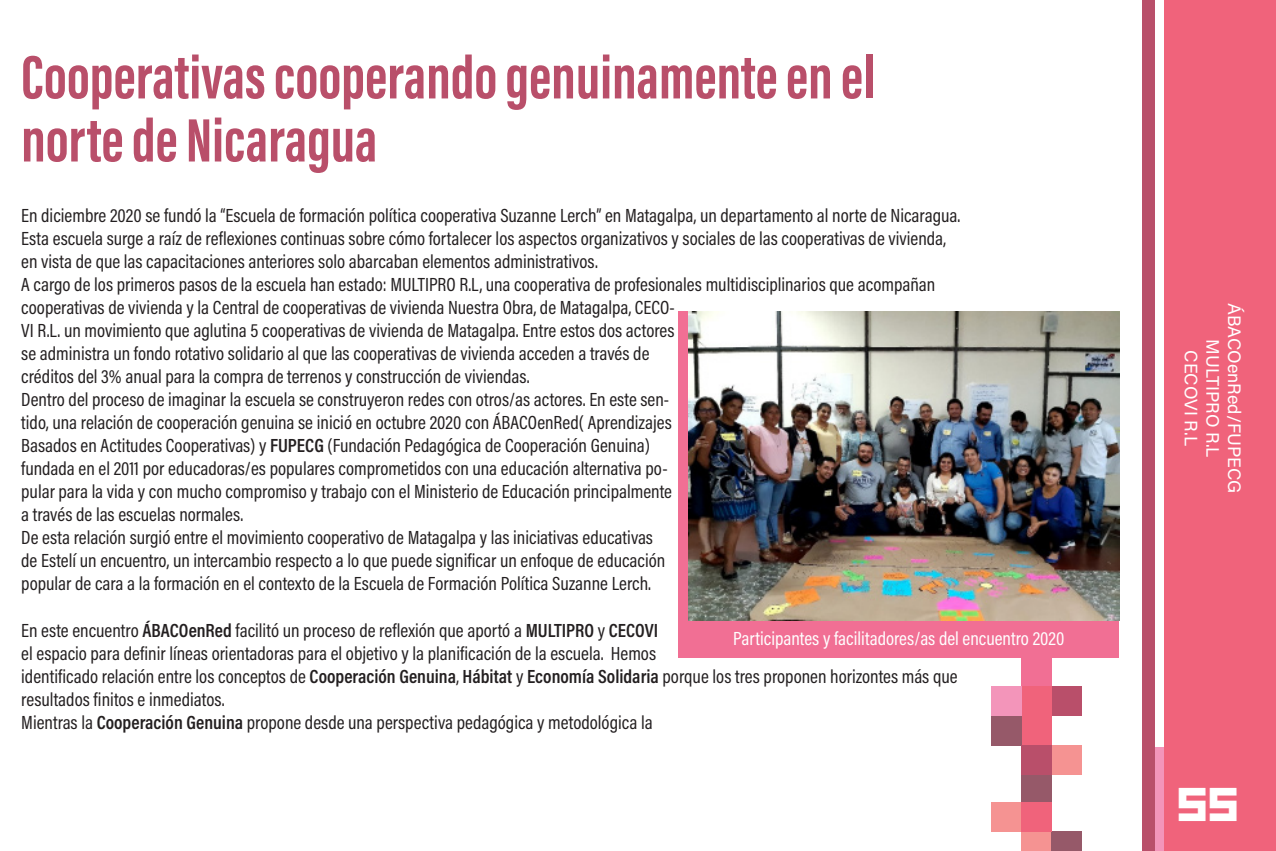
<style>
.page{position:relative;width:1276px;height:851px;background:#fff}
.page>*{position:absolute;margin:0;border:0;box-sizing:border-box;transform-origin:0 0}
.Titulo{font:700 63px/63px "Acumin Pro Extra Cond";color:#b94f6a}
.t1{font:45px "Kremlin";color:#fff}
.Cuerpo{font:19.2px/23.1px "Acumin Pro Cond";color:#231f20}
.Cuerpo-2{font:19.2px "Acumin Pro Cond";color:#fff}
.Autor{font:18px "Acumin Pro";color:#fff}
.s1{font-weight:600}
</style>
<div class="page">
<div style="left:1142px;top:747px;width:13px;height:103px;background:#b94f6a"></div>
<div style="left:1155px;top:747px;width:10px;height:103px;background:#f395ba"></div>
<div style="left:1164px;top:0;width:112px;height:850px;background:#f0637b"></div>
<div style="left:1142px;top:0;width:13px;height:747px;background:#b94f6a"></div>
<div style="left:1021px;top:716px;width:30px;height:29px;background:#f0637b"></div>
<div style="left:991px;top:716px;width:30px;height:29px;background:#965969"></div>
<div style="left:1051px;top:686px;width:30px;height:30px;background:#b94f6a"></div>
<div style="left:1021px;top:686px;width:30px;height:30px;background:#f0637b"></div>
<div style="left:1021px;top:656px;width:30px;height:30px;background:#f16f94"></div>
<div style="left:991px;top:686px;width:30px;height:30px;background:#f395ba"></div>
<div style="left:1021px;top:775px;width:30px;height:26px;background:#965969"></div>
<div style="left:1051px;top:745px;width:30px;height:30px;background:#f59392"></div>
<div style="left:1021px;top:745px;width:30px;height:30px;background:#b94f6a"></div>
<div style="left:1021px;top:830px;width:30px;height:20px;background:#f59392"></div>
<div style="left:1051px;top:830px;width:30px;height:20px;background:#965969"></div>
<div style="left:991px;top:801px;width:30px;height:30px;background:#f59392"></div>
<div style="left:1021px;top:801px;width:30px;height:30px;background:#f0637b"></div>
<div style="left:678px;top:311px;width:441px;height:346px;background:#f16f94"></div>
<img style="left:688px;top:311px;width:431px;height:309px">
<p class="Titulo" style="left:21px;top:45px;width:855px">Cooperativas cooperando genuinamente en el norte de Nicaragua</p>
<p class="Cuerpo" style="left:21px;top:203px;width:940px">En diciembre 2020 se fundó la “Escuela de formación política cooperativa Suzanne Lerch” en Matagalpa, un departamento al norte de Nicaragua.<br>Esta escuela surge a raíz de reflexiones continuas sobre cómo fortalecer los aspectos organizativos y sociales de las cooperativas de vivienda, en vista de que las capacitaciones anteriores solo abarcaban elementos administrativos.</p>
<p class="Cuerpo" style="left:21px;top:272px;width:915px">A cargo de los primeros pasos de la escuela han estado: MULTIPRO R.L, una cooperativa de profesionales multidisciplinarios que acompañan cooperativas de vivienda y la Central de cooperativas de vivienda Nuestra Obra, de Matagalpa, CECO-<br>VI R.L. un movimiento que aglutina 5 cooperativas de vivienda de Matagalpa. Entre estos dos actores<br>se administra un fondo rotativo solidario al que las cooperativas de vivienda acceden a través de<br>créditos del 3% anual para la compra de terrenos y construcción de viviendas.</p>
<p class="Cuerpo" style="left:21px;top:387px;width:652px">Dentro del proceso de imaginar la escuela se construyeron redes con otros/as actores. En este sen&shy;tido, una relación de cooperación genuina se inició en octubre 2020 con ÁBACOenRed( Aprendizajes Basados en Actitudes Cooperativas) y <span class="s1">FUPECG</span> (Fundación Pedagógica de Cooperación Genuina) fundada en el 2011 por educadoras/es populares comprometidos con una educación alternativa po&shy;pular para la vida y con mucho compromiso y trabajo con el Ministerio de Educación principalmente a través de las escuelas normales.</p>
<p class="Cuerpo" style="left:21px;top:525px;width:645px">De esta relación surgió entre el movimiento cooperativo de Matagalpa y las iniciativas educativas de Estelí un encuentro, un intercambio respecto a lo que puede significar un enfoque de educación popular de cara a la formación en el contexto de la Escuela de Formación Política Suzanne Lerch.</p>
<p class="Cuerpo" style="left:21px;top:618px;width:938px">En este encuentro <span class="s1">ÁBACOenRed</span> facilitó un proceso de reflexión que aportó a <span class="s1">MULTIPRO</span> y <span class="s1">CECOVI<br></span>el espacio para definir líneas orientadoras para el objetivo y la planificación de la escuela. Hemos<br>identificado relación entre los conceptos de <span class="s1">Cooperación Genuina</span>, <span class="s1">Hábitat</span> y <span class="s1">Economía Solidaria</span> porque los tres proponen horizontes más que resultados finitos e inmediatos.</p>
<p class="Cuerpo" style="left:21px;top:710px;width:633px">Mientras la <span class="s1">Cooperación Genuina</span> propone desde una perspectiva pedagógica y metodológica la</p>
<p class="Cuerpo-2" style="left:733px;top:625px;width:333px">Participantes y facilitadores/as del encuentro 2020</p>
<p class="Autor" style="left:1203px;top:350px;width:97px;rotate:90deg">CECOVI R.L</p>
<p class="Autor" style="left:1246px;top:303px;width:192px;rotate:90deg">ÁBACOenRed/FUPECG</p>
<p class="Autor" style="left:1225px;top:339px;width:120px;rotate:90deg">MULTIPRO R.L</p>
<h2 class="t1" style="left:1178px;top:787px;width:64px">55</h2>
</div>
